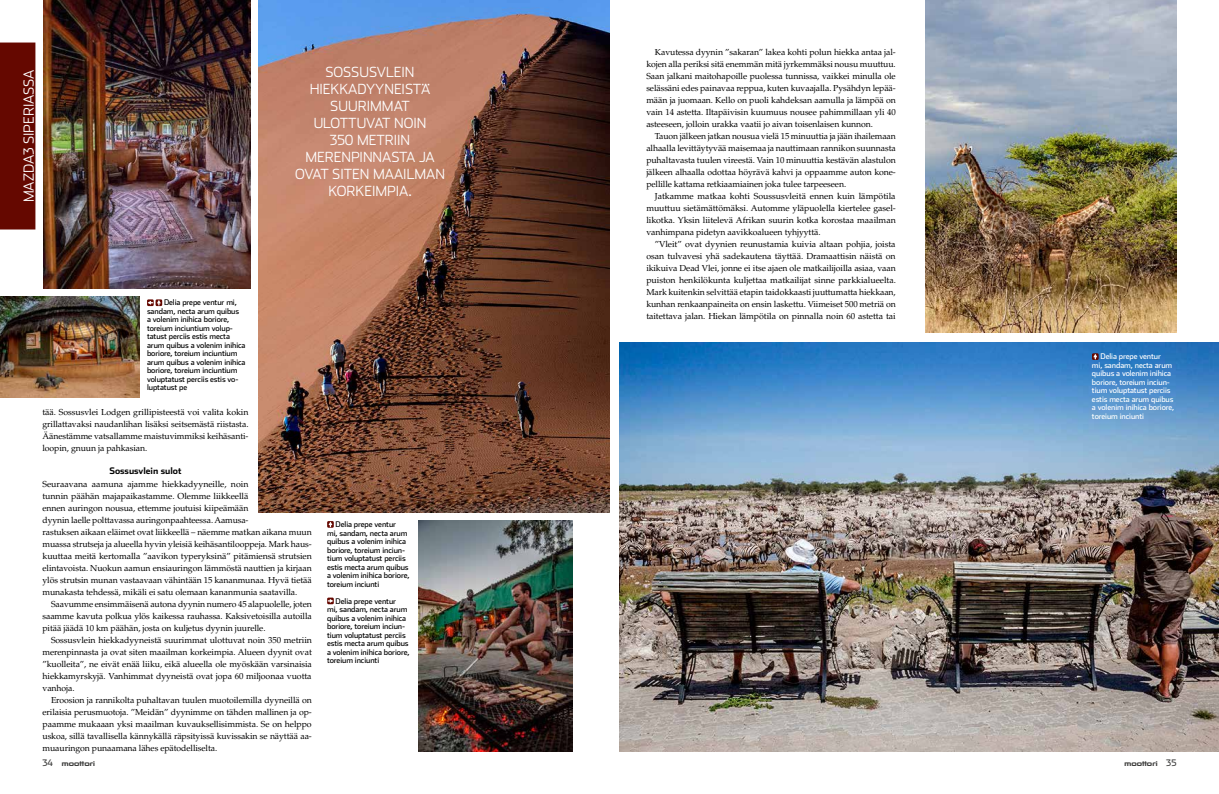
<style>
.page{position:relative;width:1219px;height:794px;background:#fff}
.page>*{position:absolute;margin:0;border:0;box-sizing:border-box;transform-origin:0 0}
.t1{font:300 14px/17px "Stainless";color:#fff;text-align:center}
.t2{font:700 9px "Stainless";color:#000}
.t3{font:9px "Stainless";color:#3b3b3a}
.t4{font:8.7px/12px "Palatino LT Std";letter-spacing:-.01em;color:#000;text-align:justify}
.t5{font:7.8px/8.5px "Stainless";letter-spacing:-.01em;color:#000}
.t6{font:7.8px/8.5px "Stainless";letter-spacing:-.01em;color:#fff}
.t7{font:6px "Korataki Rg";color:#3b3b3a}
.s1{font-family:"Stainless";font-size:9px}
</style>
<div class="page">
<div style="left:0;top:43px;width:35px;height:186px;background:#650800"></div>
<img style="left:619px;top:342px;width:600px;height:409px">
<img style="left:259px;top:0;width:350px;height:512px">
<img style="left:43px;top:0;width:208px;height:288px">
<img style="left:0;top:296px;width:139px;height:101px">
<svg style="left:147px;top:299px;width:7px;height:7px"></svg>
<svg style="left:156px;top:299px;width:6px;height:7px"></svg>
<svg style="left:147px;top:300px;width:14px;height:5px"></svg>
<img style="left:419px;top:521px;width:154px;height:230px">
<img style="left:926px;top:0;width:250px;height:332px">
<svg style="left:327px;top:521px;width:7px;height:7px"></svg>
<svg style="left:328px;top:521px;width:4px;height:6px"></svg>
<div style="left:327px;top:597px;width:7px;height:7px;background:#650800"></div>
<svg style="left:328px;top:599px;width:5px;height:4px"></svg>
<div style="left:1092px;top:353px;width:7px;height:7px;background:#650800"></div>
<svg style="left:1093px;top:354px;width:4px;height:5px"></svg>
<h1 class="t1" style="left:20px;top:202px;width:134px;rotate:-90deg">MAZDA3 SIPERIASSA</h1>
<p class="t5" style="left:147px;top:298px;width:100px;text-indent:17px">Delia prepe ventur mi, sandam, necta arum quibus<br>a volenim inihica boriore, toreium inciuntium volup&shy;tatust perciis estis mecta arum quibus a volenim inihica boriore, toreium inciuntium arum quibus a volenim inihica boriore, toreium inciuntium voluptatust perciis estis vo&shy;luptatust pe</p>
<h1 class="t1" style="left:295px;top:63px;width:152px">SOSSUSVLEIN<br>HIEKKADYYNEISTÄ<br>SUURIMMAT<br>ULOTTUVAT NOIN<br>350 METRIIN<br>MERENPINNASTA JA<br>OVAT SITEN MAAILMAN<br>KORKEIMPIA.</h1>
<p class="t4" style="left:43px;top:406px;width:207px">tää. Sossusvlei Lodgen grillipisteestä voi valita kokin grillattavaksi naudanlihan lisäksi seitsemästä riistasta.<br>Äänestämme vatsallamme maistuvimmiksi keihäsanti&shy;loopin, gnuun ja pahkasian.</p>
<p class="t2" style="left:109px;top:465px;width:74px">Sossusvlein sulot</p>
<p class="t4" style="left:43px;top:478px;width:207px">Seuraavana aamuna ajamme hiekkadyyneille, noin tunnin päähän majapaikastamme. Olemme liikkeellä ennen auringon nousua, ettemme joutuisi kiipeämään dyynin laelle polttavassa auringonpaahteessa. Aamusa-</p>
<p class="t4" style="left:43px;top:526px;width:271px">rastuksen aikaan eläimet ovat liikkeellä – näemme matkan aikana muun muassa strutseja ja alueella hyvin yleisiä keihäsantilooppeja. Mark haus&shy;kuuttaa meitä kertomalla ”aavikon typeryksinä” pitämiensä strutsien elintavoista. Nuokun aamun ensiauringon lämmöstä nauttien ja kirjaan ylös strutsin munan vastaavaan vähintään 15 kananmunaa. Hyvä tietää munakasta tehdessä, mikäli ei satu olemaan kananmunia saatavilla.</p>
<p class="t4" style="left:43px;top:598px;width:271px;text-indent:9px">Saavumme ensimmäisenä autona dyynin numero 45 alapuolelle, joten saamme kavuta polkua ylös kaikessa rauhassa. Kaksivetoisilla autoilla pitää jäädä 10 km päähän, josta on kuljetus dyynin juurelle.</p>
<p class="t4" style="left:43px;top:634px;width:271px;text-indent:9px">Sossusvlein hiekkadyyneistä suurimmat ulottuvat noin 350 metriin merenpinnasta ja ovat siten maailman korkeimpia. Alueen dyynit ovat ”kuolleita”, ne eivät enää liiku, eikä alueella ole myöskään varsinaisia hiekkamyrskyjä. Vanhimmat dyyneistä ovat jopa 60 miljoonaa vuotta vanhoja.</p>
<p class="t4" style="left:43px;top:694px;width:271px;text-indent:8px">Eroosion ja rannikolta puhaltavan tuulen muotoilemilla dyyneillä on erilaisia perusmuotoja. ”Meidän” dyynimme on tähden mallinen ja op&shy;paamme mukaaan yksi maailman kuvauksellisimmista. Se on helppo uskoa, sillä tavallisella kännykällä räpsityissä kuvissakin se näyttää aa&shy;muauringon punaamana lähes epätodelliselta.</p>
<p class="t5" style="left:327px;top:520px;width:84px;text-indent:9px">Delia prepe ventur<br>mi, sandam, necta arum quibus a volenim inihica boriore, toreium inciun&shy;tium voluptatust perciis estis mecta arum quibus a volenim inihica boriore, toreium inciunti</p>
<p class="t5" style="left:327px;top:596px;width:84px;text-indent:9px">Delia prepe ventur<br>mi, sandam, necta arum quibus a volenim inihica boriore, toreium inciun&shy;tium voluptatust perciis estis mecta arum quibus a volenim inihica boriore, toreium inciunti</p>
<p class="t4" style="left:646px;top:46px;width:251px;text-indent:9px">Kavutessa dyynin ”sakaran” lakea kohti polun hiekka antaa jal&shy;kojen alla periksi sitä enemmän mitä jyrkemmäksi nousu muuttuu.<br>Saan jalkani maitohapoille puolessa tunnissa, vaikkei minulla ole selässäni edes painavaa reppua, kuten kuvaajalla. Pysähdyn lepää&shy;mään ja juomaan. Kello on puoli kahdeksan aamulla ja lämpöä on vain 14 astetta. Iltapäivisin kuumuus nousee pahimmillaan yli 40 asteeseen, jolloin urakka vaatii jo aivan toisenlaisen kunnon.</p>
<p class="t4" style="left:646px;top:130px;width:251px;text-indent:9px">Tauon jälkeen jatkan nousua vielä 15 minuuttia ja jään ihailemaan alhaalla levittäytyvää maisemaa ja nauttimaan rannikon suunnasta puhaltavasta tuulen vireestä. Vain 10 minuuttia kestävän alastulon jälkeen alhaalla odottaa höyrävä kahvi ja oppaamme auton kone&shy;pellille kattama retkiaamiainen joka tulee tarpeeseen.</p>
<p class="t4" style="left:646px;top:190px;width:251px;text-indent:9px">Jatkamme matkaa kohti Soussusvleitä ennen kuin lämpötila muuttuu sietämättömäksi. Automme yläpuolella kiertelee gasel&shy;likotka. Yksin liitelevä Afrikan suurin kotka korostaa maailman vanhimpana pidetyn aavikkoalueen tyhjyyttä.</p>
<p class="t4" style="left:646px;top:238px;width:251px;text-indent:9px">”Vleit” ovat dyynien reunustamia kuivia altaan pohjia, joista osan tulvavesi yhä sadekautena täyttää. Dramaattisin näistä on ikikuiva Dead Vlei, jonne ei itse ajaen ole matkailijoilla asiaa, vaan puiston henkilökunta kuljettaa matkailijat sinne parkkialueelta.<br>Mark kuitenkin selvittää etapin taidokkaasti juuttumatta hiekkaan, kunhan renkaanpaineita on ensin laskettu. Viimeiset 500 metriä on taitettava jalan. Hiekan lämpötila on pinnalla noin 60 astetta tai</p>
<p class="t6" style="left:1092px;top:352px;width:84px;text-indent:9px">Delia prepe ventur<br>mi, sandam, necta arum quibus a volenim inihica boriore, toreium inciun&shy;tium voluptatust perciis estis mecta arum quibus a volenim inihica boriore, toreium inciunti</p>
<p class="t3" style="left:43px;top:757px;width:12px">34</p>
<p class="t7" style="left:62px;top:760px;width:35px">moottori</p>
<p class="t7" style="left:1124px;top:760px;width:53px">moottori <span class="s1">35</span></p>
</div>
